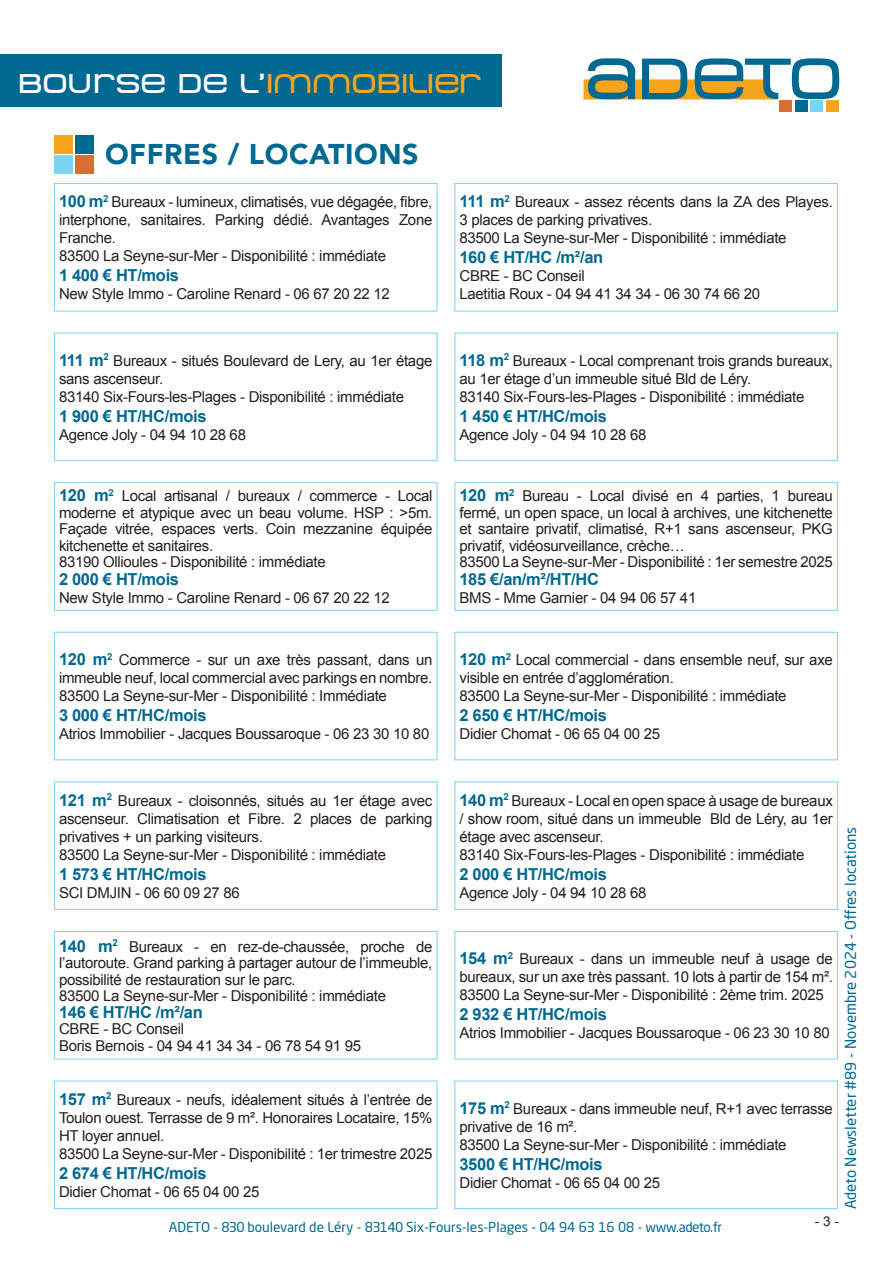
<style>
.page{position:relative;width:893px;height:1263px;background:#fff}
.page>*{position:absolute;margin:0;border:0;box-sizing:border-box;transform-origin:0 0}
.t1{font:57.75px "Metro DF";letter-spacing:-.01em;color:#006991}
.t2{font:900 28.5px "Avenir";letter-spacing:.02em;color:#006991}
.t3{font:27px "Metro DF";color:#fff}
.t4{font:700 16.5px "Arial";letter-spacing:-.02em;color:#006991}
.t5{font:15px/18px "Arial";letter-spacing:-.02em;color:#231f20;text-align:justify}
.t6{font:15px "Neo Sans Pro";color:#006991}
.t7{font:13.5px "Neo Sans Std";color:#006991}
.t8{font:13.5px "Arial";color:#231f20}
.s1{color:#f9a51b}
.s2{font-weight:700;font-size:16.5px;color:#006991}
</style>
<div class="page">
<div style="left:54px;top:183px;width:383px;height:128px;border:1px solid #7cd3f6"></div>
<div style="left:454px;top:183px;width:384px;height:128px;border:1px solid #7cd3f6"></div>
<div style="left:54px;top:333px;width:383px;height:128px;border:1px solid #7cd3f6"></div>
<div style="left:454px;top:333px;width:384px;height:128px;border:1px solid #7cd3f6"></div>
<div style="left:54px;top:482px;width:383px;height:129px;border:1px solid #7cd3f6"></div>
<div style="left:454px;top:482px;width:384px;height:129px;border:1px solid #7cd3f6"></div>
<div style="left:54px;top:632px;width:383px;height:128px;border:1px solid #7cd3f6"></div>
<div style="left:454px;top:632px;width:384px;height:128px;border:1px solid #7cd3f6"></div>
<div style="left:54px;top:781px;width:383px;height:129px;border:1px solid #7cd3f6"></div>
<div style="left:454px;top:781px;width:384px;height:129px;border:1px solid #7cd3f6"></div>
<div style="left:54px;top:931px;width:383px;height:128px;border:1px solid #7cd3f6"></div>
<div style="left:454px;top:931px;width:384px;height:128px;border:1px solid #7cd3f6"></div>
<div style="left:54px;top:1081px;width:383px;height:128px;border:1px solid #7cd3f6"></div>
<div style="left:454px;top:1081px;width:384px;height:128px;border:1px solid #7cd3f6"></div>
<svg style="left:583px;top:79px;width:194px;height:20px;background:#f9aa27"></svg>
<div style="left:779px;top:100px;width:13px;height:11px;background:#d57033"></div>
<div style="left:795px;top:100px;width:12px;height:11px;background:#006991"></div>
<div style="left:810px;top:100px;width:13px;height:11px;background:#7cd3f6"></div>
<div style="left:826px;top:100px;width:12px;height:11px;background:#f9a51b"></div>
<div style="left:0;top:54px;width:502px;height:53px;background:#006991"></div>
<div style="left:54px;top:155px;width:19px;height:19px;background:#7cd3f6"></div>
<div style="left:54px;top:135px;width:19px;height:19px;background:#f9a51b"></div>
<div style="left:75px;top:135px;width:18px;height:19px;background:#006991"></div>
<div style="left:75px;top:155px;width:18px;height:19px;background:#d57033"></div>
<p class="t3" style="left:19px;top:69px;width:465px">BOURSE DE L’<span class="s1">IMMOBILIER</span></p>
<p class="t2" style="left:105px;top:129px;width:315px">OFFRES / LOCATIONS</p>
<p class="t1" style="left:585px;top:47px;width:259px">ADETO</p>
<p class="t5" style="left:59px;top:193px;width:375px"><span class="s2">100 m</span><sup>2</sup> Bureaux - lumineux, climatisés, vue dégagée, fibre, interphone, sanitaires. Parking dédié. Avantages Zone Franche.</p>
<p class="t5" style="left:59px;top:247px;width:329px">83500 La Seyne-sur-Mer - Disponibilité : immédiate</p>
<p class="t4" style="left:59px;top:265px;width:122px">1 400 € HT/mois</p>
<p class="t5" style="left:59px;top:285px;width:332px">New Style Immo - Caroline Renard - 06 67 20 22 12</p>
<p class="t5" style="left:59px;top:352px;width:375px"><span class="s2">111 m</span><sup>2</sup> Bureaux - situés Boulevard de Lery, au 1er étage sans ascenseur.</p>
<p class="t5" style="left:59px;top:388px;width:347px">83140 Six-Fours-les-Plages - Disponibilité : immédiate</p>
<p class="t4" style="left:59px;top:405px;width:149px">1 900 € HT/HC/mois</p>
<p class="t5" style="left:59px;top:426px;width:189px">Agence Joly - 04 94 10 28 68</p>
<p class="t5" style="left:59px;top:488px;width:375px;line-height:16.5px"><span class="s2">120 m</span><sup>2</sup> Local artisanal / bureaux / commerce - Local moderne et atypique avec un beau volume. HSP : &gt;5m.<br>Façade vitrée, espaces verts. Coin mezzanine équipée kitchenette et sanitaires.</p>
<p class="t5" style="left:59px;top:553px;width:268px">83190 Ollioules - Disponibilité : immédiate</p>
<p class="t4" style="left:59px;top:569px;width:122px">2 000 € HT/mois</p>
<p class="t5" style="left:59px;top:589px;width:332px">New Style Immo - Caroline Renard - 06 67 20 22 12</p>
<p class="t5" style="left:59px;top:651px;width:375px"><span class="s2">120 m</span><sup>2</sup> Commerce - sur un axe très passant, dans un immeuble neuf, local commercial avec parkings en nombre.</p>
<p class="t5" style="left:59px;top:687px;width:329px">83500 La Seyne-sur-Mer - Disponibilité : Immédiate</p>
<p class="t4" style="left:59px;top:704px;width:149px">3 000 € HT/HC/mois</p>
<p class="t5" style="left:59px;top:725px;width:372px">Atrios Immobilier - Jacques Boussaroque - 06 23 30 10 80</p>
<p class="t5" style="left:59px;top:792px;width:375px"><span class="s2">121 m</span><sup>2</sup> Bureaux - cloisonnés, situés au 1er étage avec ascenseur. Climatisation et Fibre. 2 places de parking privatives + un parking visiteurs.</p>
<p class="t5" style="left:59px;top:846px;width:329px">83500 La Seyne-sur-Mer - Disponibilité : immédiate</p>
<p class="t4" style="left:59px;top:863px;width:149px">1 573 € HT/HC/mois</p>
<p class="t5" style="left:59px;top:883px;width:182px">SCI DMJIN - 06 60 09 27 86</p>
<p class="t5" style="left:59px;top:938px;width:375px;line-height:16.5px"><span class="s2">140 m</span><sup>2</sup> Bureaux - en rez-de-chaussée, proche de l’autoroute. Grand parking à partager autour de l’immeuble, possibilité de restauration sur le parc.</p>
<p class="t5" style="left:59px;top:987px;width:329px">83500 La Seyne-sur-Mer - Disponibilité : immédiate</p>
<p class="t4" style="left:59px;top:1001px;width:145px">146 € HT/HC /m²/an</p>
<p class="t5" style="left:59px;top:1020px;width:127px">CBRE - BC Conseil</p>
<p class="t5" style="left:59px;top:1037px;width:304px">Boris Bernois - 04 94 41 34 34 - 06 78 54 91 95</p>
<p class="t5" style="left:59px;top:1091px;width:375px"><span class="s2">157 m</span><sup>2</sup> Bureaux - neufs, idéalement situés à l’entrée de Toulon ouest. Terrasse de 9 m². Honoraires Locataire, 15% HT loyer annuel.</p>
<p class="t5" style="left:59px;top:1145px;width:375px">83500 La Seyne-sur-Mer - Disponibilité : 1er trimestre 2025</p>
<p class="t4" style="left:59px;top:1162px;width:149px">2 674 € HT/HC/mois</p>
<p class="t5" style="left:59px;top:1182px;width:202px">Didier Chomat - 06 65 04 00 25</p>
<p class="t5" style="left:459px;top:193px;width:375px"><span class="s2">111 m</span><sup>2</sup> Bureaux - assez récents dans la ZA des Playes.<br>3 places de parking privatives.</p>
<p class="t5" style="left:459px;top:229px;width:329px">83500 La Seyne-sur-Mer - Disponibilité : immédiate</p>
<p class="t4" style="left:459px;top:247px;width:145px">160 € HT/HC /m²/an</p>
<p class="t5" style="left:459px;top:267px;width:127px">CBRE - BC Conseil</p>
<p class="t5" style="left:459px;top:285px;width:302px">Laetitia Roux - 04 94 41 34 34 - 06 30 74 66 20</p>
<p class="t5" style="left:459px;top:352px;width:375px"><span class="s2">118 m</span><sup>2</sup> Bureaux - Local comprenant trois grands bureaux, au 1er étage d’un immeuble situé Bld de Léry.</p>
<p class="t5" style="left:459px;top:388px;width:347px">83140 Six-Fours-les-Plages - Disponibilité : immédiate</p>
<p class="t4" style="left:459px;top:405px;width:149px">1 450 € HT/HC/mois</p>
<p class="t5" style="left:459px;top:426px;width:189px">Agence Joly - 04 94 10 28 68</p>
<p class="t5" style="left:459px;top:488px;width:375px;line-height:16.5px"><span class="s2">120 m</span><sup>2</sup> Bureau - Local divisé en 4 parties, 1 bureau fermé, un open space, un local à archives, une kitchenette et santaire privatif, climatisé, R+1 sans ascenseur, PKG privatif, vidéosurveillance, crèche…</p>
<p class="t5" style="left:459px;top:553px;width:375px">83500 La Seyne-sur-Mer - Disponibilité : 1er semestre 2025</p>
<p class="t4" style="left:459px;top:569px;width:141px">185 €/an/m²/HT/HC</p>
<p class="t5" style="left:459px;top:589px;width:238px">BMS - Mme Garnier - 04 94 06 57 41</p>
<p class="t5" style="left:459px;top:651px;width:375px"><span class="s2">120 m</span><sup>2</sup> Local commercial - dans ensemble neuf, sur axe visible en entrée d’agglomération.</p>
<p class="t5" style="left:459px;top:687px;width:329px">83500 La Seyne-sur-Mer - Disponibilité : immédiate</p>
<p class="t4" style="left:459px;top:704px;width:149px">2 650 € HT/HC/mois</p>
<p class="t5" style="left:459px;top:725px;width:202px">Didier Chomat - 06 65 04 00 25</p>
<p class="t5" style="left:459px;top:792px;width:375px"><span class="s2">140 m</span><sup>2</sup> Bureaux - Local en open space à usage de bureaux / show room, situé dans un immeuble Bld de Léry, au 1er étage avec ascenseur.</p>
<p class="t5" style="left:459px;top:846px;width:347px">83140 Six-Fours-les-Plages - Disponibilité : immédiate</p>
<p class="t4" style="left:459px;top:863px;width:149px">2 000 € HT/HC/mois</p>
<p class="t5" style="left:459px;top:883px;width:189px">Agence Joly - 04 94 10 28 68</p>
<p class="t5" style="left:459px;top:950px;width:375px"><span class="s2">154 m</span><sup>2</sup> Bureaux - dans un immeuble neuf à usage de bureaux, sur un axe très passant. 10 lots à partir de 154 m².</p>
<p class="t5" style="left:459px;top:986px;width:366px">83500 La Seyne-sur-Mer - Disponibilité : 2ème trim. 2025</p>
<p class="t4" style="left:459px;top:1003px;width:149px">2 932 € HT/HC/mois</p>
<p class="t5" style="left:459px;top:1024px;width:372px">Atrios Immobilier - Jacques Boussaroque - 06 23 30 10 80</p>
<p class="t5" style="left:459px;top:1100px;width:375px"><span class="s2">175 m</span><sup>2</sup> Bureaux - dans immeuble neuf, R+1 avec terrasse privative de 16 m².</p>
<p class="t5" style="left:459px;top:1136px;width:329px">83500 La Seyne-sur-Mer - Disponibilité : immédiate</p>
<p class="t4" style="left:459px;top:1153px;width:145px">3500 € HT/HC/mois</p>
<p class="t5" style="left:459px;top:1173px;width:202px">Didier Chomat - 06 65 04 00 25</p>
<p class="t6" style="left:841px;top:1209px;width:384px;rotate:-90deg">Adeto Newsletter #89 - Novembre 2024 - Offres locations</p>
<p class="t7" style="left:169px;top:1219px;width:555px">ADETO - 830 boulevard de Léry - 83140 Six-Fours-les-Plages - 04 94 63 16 08 - www.adeto.fr</p>
<p class="t8" style="left:815px;top:1213px;width:26px">- 3 -</p>
</div>
